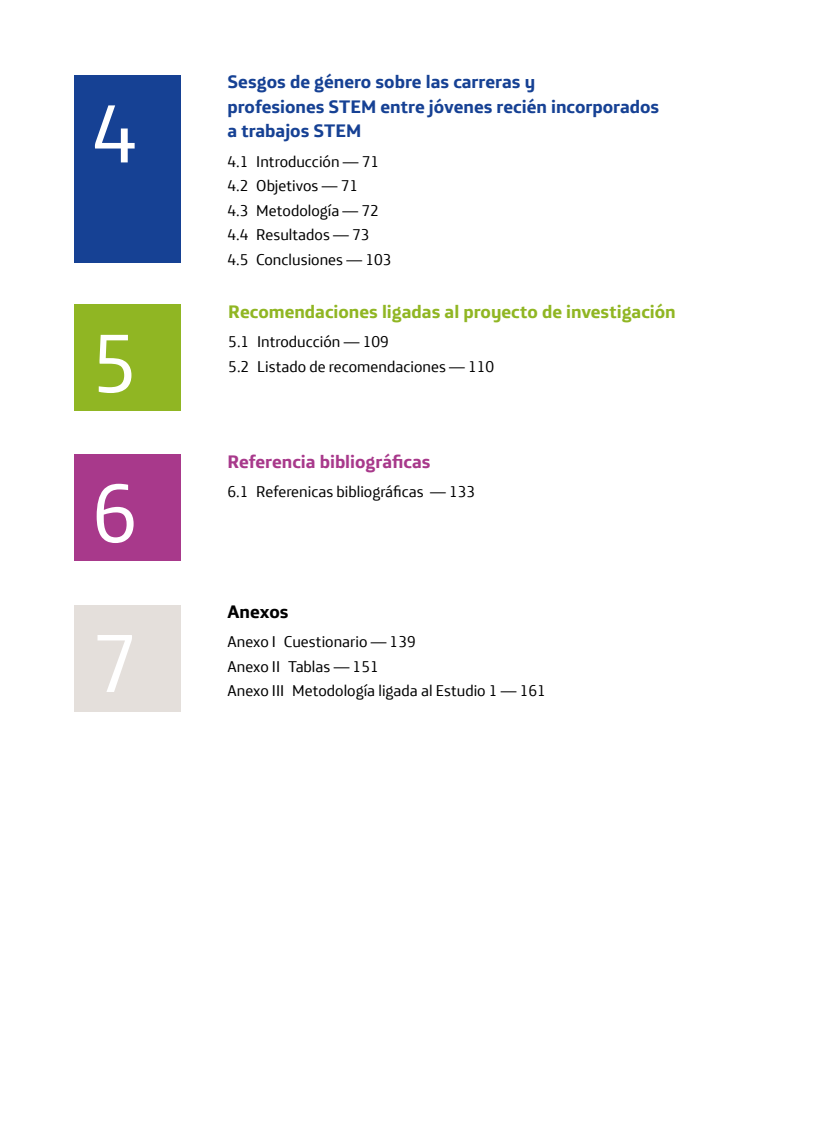
<style>
.page{position:relative;width:819px;height:1141px;background:#fff}
.page>*{position:absolute;margin:0;border:0;box-sizing:border-box;transform-origin:0 0}
.t1{font:83.3px "Telefonica Text";color:#fff}
.Indice_1{font:700 18.38px/24.5px "Telefonica Text";color:#164194}
.Indice_1-2{font:700 18.38px "Telefonica Text";color:#90b623}
.Indice_1-3{font:700 18.38px "Telefonica Text";color:#a8398b}
.Indice_1-4{font:700 18.38px "Telefonica Text";color:#000}
.Indice_2{font:15.75px "Telefonica Text";color:#000}
</style>
<div class="page">
<div style="left:74px;top:305px;width:107px;height:106px;background:#90b623"></div>
<div style="left:74px;top:455px;width:107px;height:106px;background:#a8398b"></div>
<div style="left:74px;top:605px;width:107px;height:106px;background:#e4dfdb"></div>
<div style="left:74px;top:75px;width:107px;height:188px;background:#164194"></div>
<p class="t1" style="left:91px;top:63px;width:48px">4</p>
<p class="t1" style="left:91px;top:293px;width:48px">5</p>
<p class="t1" style="left:91px;top:443px;width:48px">6</p>
<p class="t1" style="left:91px;top:593px;width:48px">7</p>
<p class="Indice_1" style="left:227px;top:68px;width:433px">Sesgos de género sobre las carreras y<br>profesiones STEM entre jóvenes recién incorporados a trabajos STEM</p>
<p class="Indice_2" style="left:227px;top:148px;width:153px">4.1 Introducción — 71</p>
<p class="Indice_2" style="left:227px;top:172px;width:132px">4.2 Objetivos — 71</p>
<p class="Indice_2" style="left:227px;top:197px;width:153px">4.3 Metodología — 72</p>
<p class="Indice_2" style="left:227px;top:221px;width:144px">4.4 Resultados — 73</p>
<p class="Indice_2" style="left:227px;top:246px;width:166px">4.5 Conclusiones — 103</p>
<p class="Indice_1-2" style="left:228px;top:295px;width:449px">Recomendaciones ligadas al proyecto de investigación</p>
<p class="Indice_2" style="left:228px;top:328px;width:162px">5.1 Introducción — 109</p>
<p class="Indice_2" style="left:228px;top:353px;width:267px">5.2 Listado de recomendaciones — 110</p>
<p class="Indice_1-3" style="left:227px;top:445px;width:205px">Referencia bibliográficas</p>
<p class="Indice_2" style="left:227px;top:478px;width:249px">6.1 Referenicas bibliográficas — 133</p>
<p class="Indice_1-4" style="left:227px;top:595px;width:63px">Anexos</p>
<p class="Indice_2" style="left:227px;top:628px;width:190px">Anexo I Cuestionario — 139</p>
<p class="Indice_2" style="left:227px;top:653px;width:153px">Anexo II Tablas — 151</p>
<p class="Indice_2" style="left:227px;top:677px;width:320px">Anexo III Metodología ligada al Estudio 1 — 161</p>
</div>
